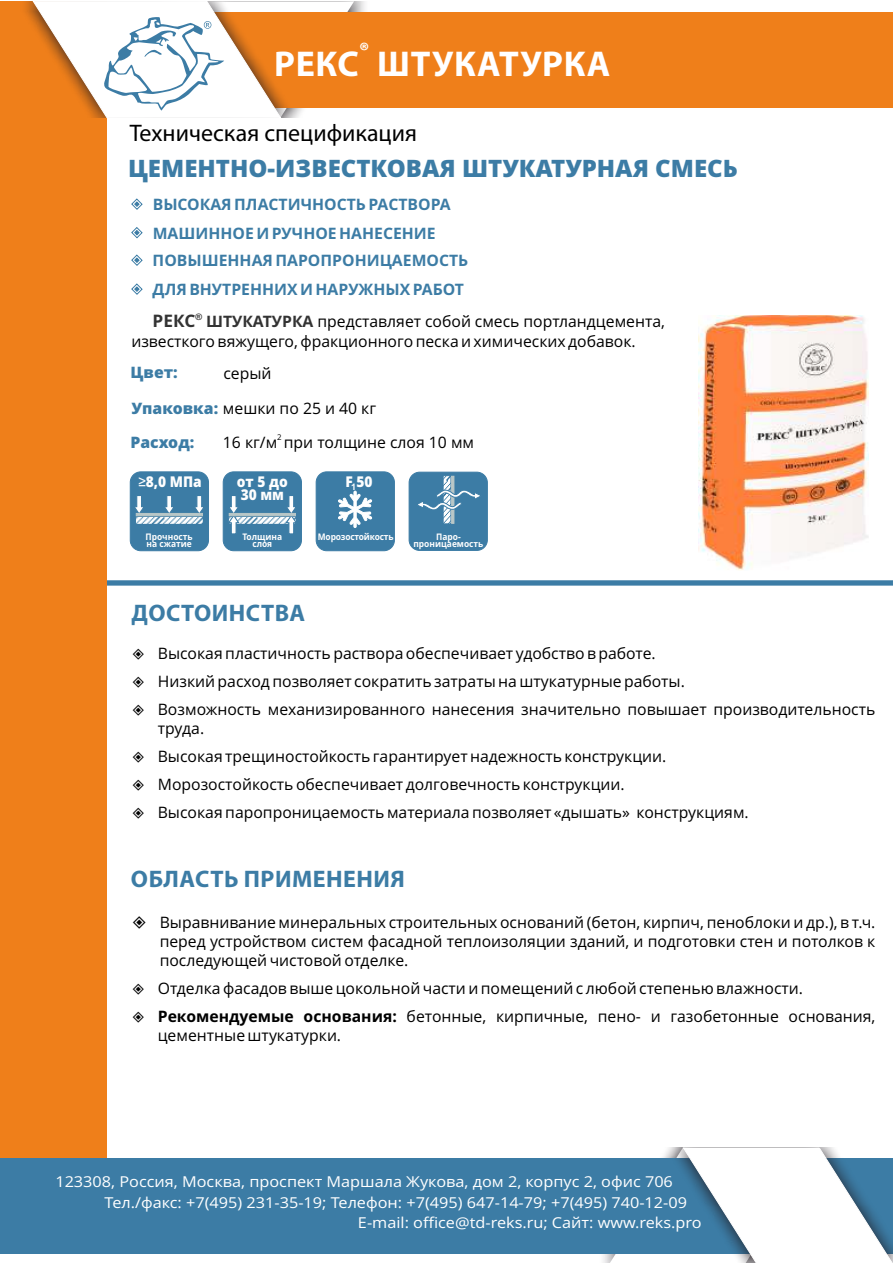
<style>
.page{position:relative;width:893px;height:1263px;background:#fff}
.page>*{position:absolute;margin:0;border:0;box-sizing:border-box;transform-origin:0 0}
.t1{font:700 36px "Myriad Pro";letter-spacing:.02em;color:#fff}
.t2{font:800 24px "Open Sans";color:#3c7ca5}
.t3{font:700 24px "Myriad Pro";letter-spacing:.02em;color:#3c7ca5}
.t4{font:24px "Myriad Pro";color:#000}
.t5{font:700 22.5px "Myriad Pro";color:#fff}
.t6{font:15.75px/27.9px "Open Sans";color:#000}
.t7{font:700 15.75px "Open Sans";color:#3c7ca5}
.t8{font:800 15.75px/34px "Open Sans";color:#3c7ca5}
.t9{font:15px "Open Sans";color:#fff;scale:1.08 1}
.t10{font:800 14.85px/13.2px "Open Sans";color:#fefefe;scale:.93 1}
.t11{font:700 9.15px/7.5px "Open Sans";color:#fefefe;scale:.93 1}
.t12{font:700 9.15px "Open Sans";letter-spacing:-.02em;color:#fefefe;scale:.93 1}
.t13{font:700 9px/7.4px "Open Sans";color:#fefefe;text-align:center;scale:.93 1}
.t14{font:700 9px "Arial";color:#333}
.t15{font:700 9px "Arial";color:#fefefe}
.t16{font:7.8px "Open Sans";color:#000}
.s1{font-weight:700;font-size:17.25px;color:#333}
.s2{font-weight:700;color:#333}
.s3{font-weight:400;color:#000}
.s4{font-family:"Arial";font-weight:400}
.s5{font-weight:700}
</style>
<div class="page">
<div style="left:130px;top:471px;width:79px;height:80px;background:#3c7ca5;border:1px solid #3c7ca5;border-radius:11px"></div>
<img style="left:137px;top:518px;width:64px;height:4px">
<div style="left:135px;top:516px;width:68px;height:8px;border:1px solid #3c7ca5"></div>
<svg style="left:135px;top:496px;width:68px;height:21px"></svg>
<div style="left:223px;top:471px;width:79px;height:80px;background:#3c7ca5;border:1px solid #3c7ca5;border-radius:11px"></div>
<svg style="left:228px;top:496px;width:68px;height:38px"></svg>
<div style="left:316px;top:471px;width:79px;height:80px;background:#3c7ca5;border:1px solid #3c7ca5;border-radius:11px"></div>
<svg style="left:338px;top:491px;width:34px;height:37px"></svg>
<div style="left:409px;top:472px;width:79px;height:79px;background:#3c7ca5;border:1px solid #3c7ca5;border-radius:11px"></div>
<svg style="left:418px;top:475px;width:62px;height:49px"></svg>
<svg style="left:131px;top:283px;width:12px;height:12px"></svg>
<svg style="left:131px;top:254px;width:12px;height:12px"></svg>
<svg style="left:131px;top:227px;width:12px;height:12px"></svg>
<svg style="left:131px;top:198px;width:12px;height:12px"></svg>
<svg style="left:106px;top:580px;width:787px;height:6px;background:#5189ae"></svg>
<div style="left:0;top:1px;width:106px;height:1250px;background:#ef7f1a"></div>
<div style="left:0;top:12px;width:893px;height:95px;background:#ef7f1a"></div>
<svg style="left:32px;top:1px;width:322px;height:118px"></svg>
<div style="left:0;top:1158px;width:893px;height:96px;background:#3c7ca5"></div>
<svg style="left:609px;top:1147px;width:284px;height:116px"></svg>
<img style="left:699px;top:316px;width:169px;height:254px">
<h3 class="t5" style="left:359px;top:41px;width:12px">®</h3>
<h1 class="t1" style="left:274px;top:49px;width:338px">РЕКС ШТУКАТУРКА</h1>
<h2 class="t4" style="left:130px;top:123px;width:289px">Техническая спецификация</h2>
<h2 class="t2" style="left:128px;top:159px;width:611px">ЦЕМЕНТНО-ИЗВЕСТКОВАЯ ШТУКАТУРНАЯ СМЕСЬ</h2>
<p class="t7" style="left:153px;top:198px;width:299px">ВЫСОКАЯ ПЛАСТИЧНОСТЬ РАСТВОРА</p>
<p class="t7" style="left:153px;top:227px;width:284px">МАШИННОЕ И РУЧНОЕ НАНЕСЕНИЕ</p>
<p class="t7" style="left:153px;top:254px;width:317px">ПОВЫШЕННАЯ ПАРОПРОНИЦАЕМОСТЬ</p>
<p class="t7" style="left:153px;top:283px;width:313px">ДЛЯ ВНУТРЕННИХ И НАРУЖНЫХ РАБОТ</p>
<p class="t14" style="left:195px;top:314px;width:8px">®</p>
<p class="t6" style="left:131px;top:313px;width:535px;line-height:19.6px;text-indent:21px"><span class="s1">РЕКС</span> <span class="s2">ШТУКАТУРКА</span> представляет собой смесь портландцемента, известкого вяжущего, фракционного песка и химических добавок.</p>
<p class="t6" style="left:223px;top:360px;width:50px">серый</p>
<p class="t8" style="left:130px;top:357px;width:49px">Цвет:</p>
<p class="t8" style="left:130px;top:393px;width:247px">Упаковка: <span class="s3">мешки по 25 и 40 кг<br></span>Расход:</p>
<p class="t16" style="left:277px;top:434px;width:6px">2</p>
<p class="t6" style="left:223px;top:430px;width:253px">16 кг/м при толщине слоя 10 мм</p>
<p class="t10" style="left:138px;top:476px;width:70px"><span class="s4">≥</span>8,0 MПа</p>
<p class="t11" style="left:146px;top:534px;width:52px">Прочность на сжатие</p>
<p class="t10" style="left:346px;top:476px;width:31px">F 50</p>
<p class="t10" style="left:237px;top:476px;width:56px">от 5 до<br>30 мм</p>
<p class="t11" style="left:242px;top:534px;width:44px;text-align:center">Толщина слоя</p>
<p class="t12" style="left:318px;top:533px;width:83px">Морозостойкость</p>
<p class="t15" style="left:351px;top:483px;width:7px">1</p>
<p class="t13" style="left:413px;top:534px;width:77px">Паро&shy;проницаемость</p>
<h2 class="t3" style="left:132px;top:603px;width:175px">ДОСТОИНСТВА</h2>
<p class="t6" style="left:158px;top:641px;width:719px">Высокая пластичность раствора обеспечивает удобство в работе.<br>Низкий расход позволяет сократить затраты на штукатурные работы.<br>Возможность механизированного нанесения значительно повышает производительность</p>
<p class="t6" style="left:158px;top:716px;width:592px">труда.<br>Высокая трещиностойкость гарантирует надежность конструкции.<br>Морозостойкость обеспечивает долговечность конструкции.<br>Высокая паропроницаемость материала позволяет «дышать» конструкциям.</p>
<h2 class="t3" style="left:131px;top:869px;width:275px">ОБЛАСТЬ ПРИМЕНЕНИЯ</h2>
<p class="t6" style="left:160px;top:914px;width:717px;line-height:19.4px;text-align:justify">Выравнивание минеральных строительных оснований (бетон, кирпич, пеноблоки и др.), в т.ч. перед устройством систем фасадной теплоизоляции зданий, и подготовки стен и потолков к последующей чистовой отделке.</p>
<p class="t6" style="left:158px;top:976px;width:719px">Отделка фасадов выше цокольной части и помещений с любой степенью влажности.<br><span class="s5">Рекомендуемые основания:</span> бетонные, кирпичные, пено- и газобетонные основания,</p>
<p class="t6" style="left:158px;top:1023px;width:185px">цементные штукатурки.</p>
<p class="t9" style="left:55px;top:1175px;width:573px">123308, Россия, Москва, проспект Маршала Жукова, дом 2, корпус 2, офис 706</p>
<p class="t9" style="left:104px;top:1196px;width:541px">Тел./факс: +7(495) 231-35-19; Телефон: +7(495) 647-14-79; +7(495) 740-12-09</p>
<p class="t9" style="left:358px;top:1216px;width:320px">E-mail: office@td-reks.ru; Сайт: www.reks.pro</p>
</div>
